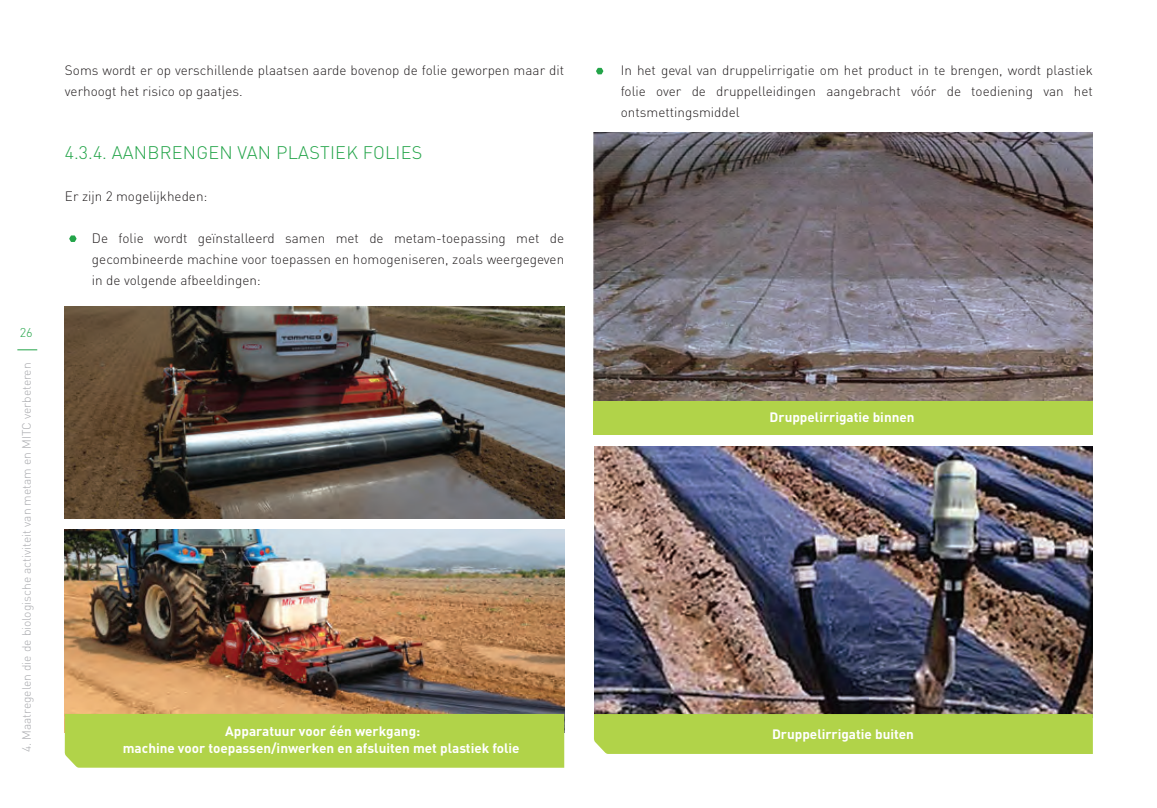
<style>
.page{position:relative;width:1157px;height:808px;background:#fff}
.page>*{position:absolute;margin:0;border:0;box-sizing:border-box;transform-origin:0 0}
.t1{font:300 18px "DIN";letter-spacing:.015em;color:#23a449}
.t2{font:300 13.5px/21px "DIN";color:#231f20;text-align:justify}
.t3{font:700 13.5px "DIN";color:#fff}
.t4{font:300 12.6px "DIN";color:#23a449}
.t5{font:300 12px "DIN";color:#a8a9ad}
</style>
<div class="page">
<svg style="left:17px;top:349px;width:20px;height:1px"></svg>
<svg style="left:69px;top:235px;width:8px;height:7px"></svg>
<svg style="left:596px;top:68px;width:7px;height:6px"></svg>
<img style="left:65px;top:306px;width:499px;height:213px">
<img style="left:65px;top:529px;width:499px;height:185px">
<div style="left:65px;top:714px;width:499px;height:54px;background:#b1d349"></div>
<img style="left:594px;top:133px;width:498px;height:268px">
<img style="left:594px;top:446px;width:498px;height:268px">
<div style="left:594px;top:714px;width:498px;height:40px;background:#b1d349"></div>
<div style="left:594px;top:401px;width:498px;height:34px;background:#b1d349"></div>
<p class="t4" style="left:20px;top:324px;width:14px">26</p>
<p class="t5" style="left:19px;top:752px;width:391px;rotate:-90deg">4. Maatregelen die de biologische activiteit van metam en MITC verbeteren</p>
<p class="t2" style="left:65px;top:60px;width:501px">Soms wordt er op verschillende plaatsen aarde bovenop de folie geworpen maar dit verhoogt het risico op gaatjes.</p>
<p class="t2" style="left:621px;top:60px;width:473px">In het geval van druppelirrigatie om het product in te brengen, wordt plastiek folie over de druppelleidingen aangebracht vóór de toediening van het ontsmettingsmiddel</p>
<p class="t1" style="left:65px;top:141px;width:359px">4.3.4. AANBRENGEN VAN PLASTIEK FOLIES</p>
<p class="t2" style="left:65px;top:186px;width:144px">Er zijn 2 mogelijkheden:</p>
<p class="t2" style="left:92px;top:228px;width:474px">De folie wordt geïnstalleerd samen met de metam-toepassing met de gecombineerde machine voor toepassen en homogeniseren, zoals weergegeven in de volgende afbeeldingen:</p>
<p class="t3" style="left:225px;top:722px;width:197px">Apparatuur voor één werkgang:</p>
<p class="t3" style="left:123px;top:739px;width:398px">machine voor toepassen/inwerken en afsluiten met plastiek folie</p>
<p class="t3" style="left:769px;top:408px;width:146px">Druppelirrigatie binnen</p>
<p class="t3" style="left:772px;top:725px;width:143px">Druppelirrigatie buiten</p>
</div>
